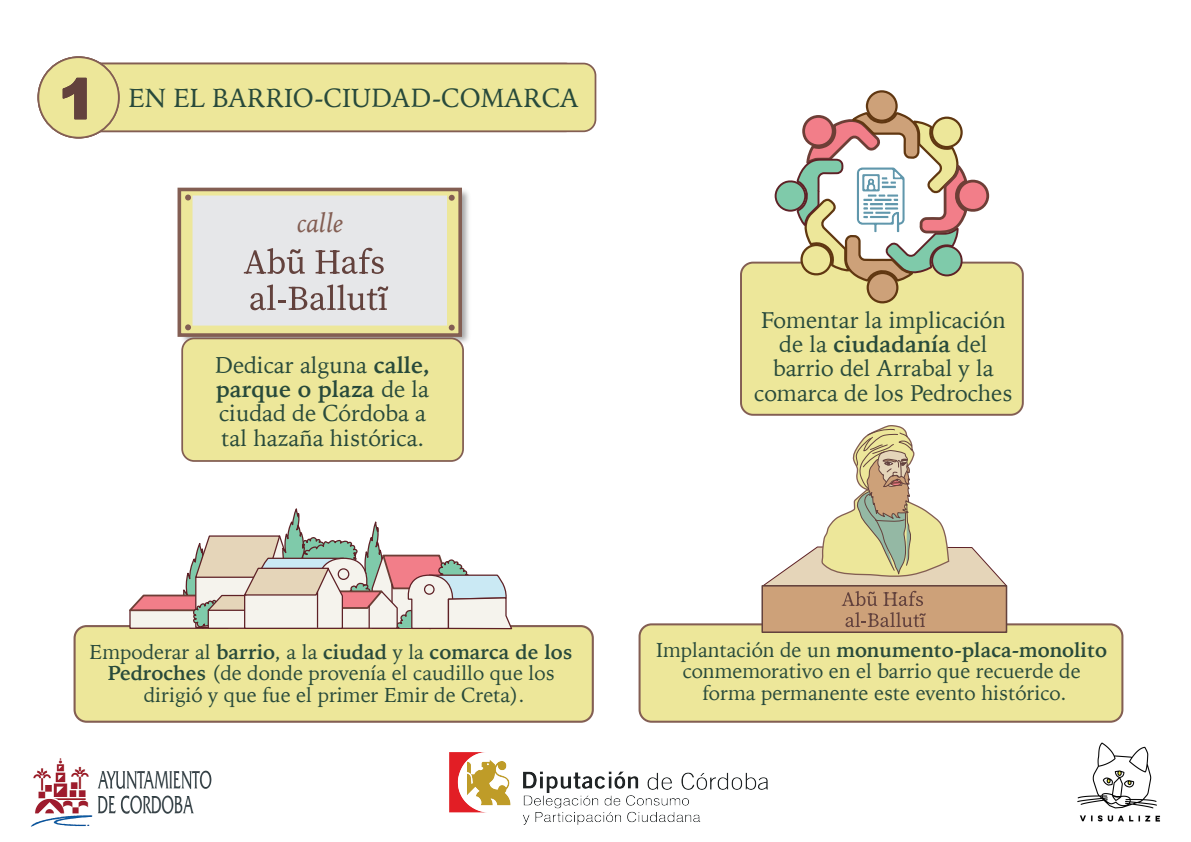
<style>
.page{position:relative;width:1191px;height:842px;background:#fff}
.page>*{position:absolute;margin:0;border:0;box-sizing:border-box;transform-origin:0 0}
.t1{font:italic 26.3px "Iowan Old Style";color:#835e53}
.t2{font:26.1px/25px "Iowan Old Style";color:#284a3b}
.t3{font:22.8px/24.1px "Iowan Old Style";color:#284a3b}
.t4{font:20.2px/21.4px "Iowan Old Style";color:#284a3b;text-align:center}
.s1{font-family:"Arial";font-weight:900;font-size:55.4px;color:#63423d}
.s2{font-weight:700}
</style>
<div class="page">
<img style="left:177px;top:187px;width:292px;height:156px">
<div style="left:177px;top:188px;width:285px;height:149px;background:#ede79a;border:4px solid #835e53"></div>
<div style="left:192px;top:196px;width:255px;height:130px;background:#e6e7e9;border:3px solid #e6e7e9"></div>
<svg style="left:315px;top:248px;width:69px;height:26px"></svg>
<svg style="left:244px;top:248px;width:61px;height:26px"></svg>
<svg style="left:250px;top:284px;width:138px;height:26px"></svg>
<div style="left:182px;top:338px;width:281px;height:123px;background:#ede79a;border-radius:12px"></div>
<div style="left:181px;top:337px;width:283px;height:125px;border:2px solid #835e53;border-radius:12px"></div>
<div style="left:75px;top:626px;width:518px;height:96px;background:#ede79a;border-radius:12px"></div>
<div style="left:74px;top:625px;width:520px;height:98px;border:2px solid #835e53;border-radius:12px"></div>
<div style="left:639px;top:624px;width:483px;height:98px;background:#ede79a;border-radius:12px"></div>
<div style="left:638px;top:623px;width:485px;height:100px;border:2px solid #835e53;border-radius:12px"></div>
<div style="left:741px;top:263px;width:281px;height:152px;background:#ede79a;border-radius:12px"></div>
<div style="left:740px;top:262px;width:283px;height:154px;border:2px solid #835e53;border-radius:12px"></div>
<svg style="left:185px;top:195px;width:6px;height:5px"></svg>
<svg style="left:185px;top:324px;width:6px;height:6px"></svg>
<svg style="left:449px;top:195px;width:6px;height:6px"></svg>
<svg style="left:449px;top:325px;width:6px;height:6px"></svg>
<svg style="left:127px;top:508px;width:386px;height:122px"></svg>
<hr style="left:317px;top:592px;width:1px;height:35px;background:#5e2126">
<div style="left:88px;top:64px;width:507px;height:67px;background:#ede79a;border-radius:12px"></div>
<div style="left:87px;top:63px;width:509px;height:69px;border:2px solid #835e53;border-radius:12px"></div>
<div style="left:38px;top:57px;width:81px;height:81px;background:#ede79a;border-radius:50%"></div>
<div style="left:38px;top:56px;width:82px;height:82px;border:2px solid #835e53;border-radius:50%"></div>
<svg style="left:62px;top:77px;width:25px;height:43px"></svg>
<svg style="left:760px;top:90px;width:248px;height:543px"></svg>
<img style="left:1077px;top:742px;width:84px;height:80px">
<img style="left:449px;top:752px;width:318px;height:72px">
<img style="left:31px;top:758px;width:180px;height:68px">
<p class="t2" style="left:59px;top:71px;width:483px;text-indent:72px">MATERIALES DE DIVULGACIÓN<br><sup>5</sup> EDUCATIVA</p>
<p class="t2" style="left:59px;top:84px;width:522px"><span class="s1">1</span> EN EL BARRIO-CIUDAD-COMARCA</p>
<h1 class="t1" style="left:297px;top:200px;width:48px">calle</h1>
<p class="t3" style="left:215px;top:352px;width:216px">Dedicar alguna <span class="s2">calle, parque o plaza</span> de la ciudad de Córdoba a tal hazaña histórica.</p>
<p class="t4" style="left:90px;top:640px;width:484px">Empoderar al <span class="s2">barrio</span>, a la <span class="s2">ciudad</span> y la <span class="s2">comarca de los<br>Pedroches</span> (de donde provenía el caudillo que los dirigió y que fue el primer Emir de Creta).</p>
<p class="t3" style="left:754px;top:307px;width:260px;text-align:center">Fomentar la implicación de la <span class="s2">ciudadanía</span> del barrio del Arrabal y la comarca de los Pedroches</p>
<p class="t4" style="left:656px;top:638px;width:452px">Implantación de un <span class="s2">monumento-placa-monolito </span>conmemorativo en el barrio que recuerde de forma permanente este evento histórico.</p>
</div>
